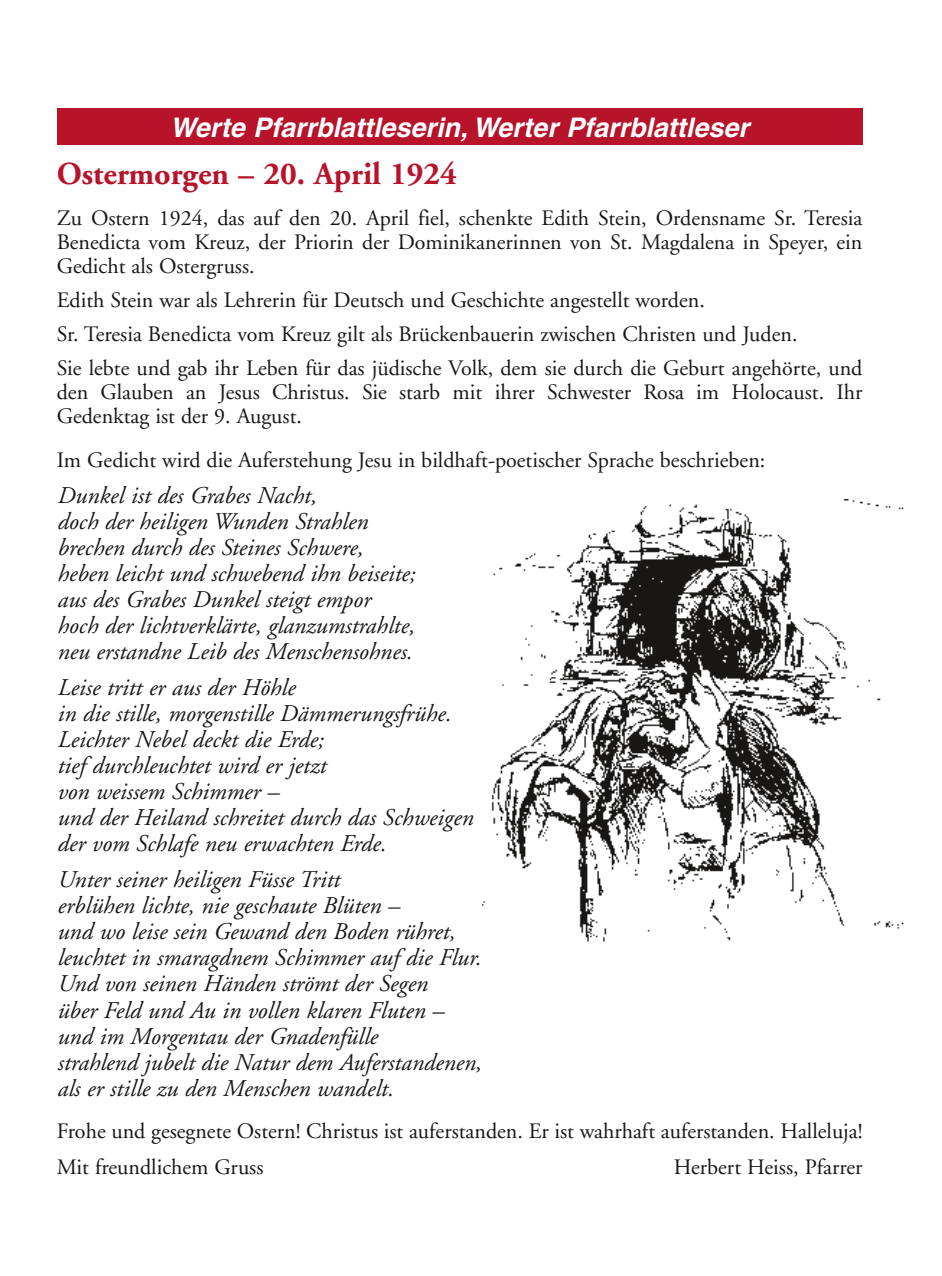
<style>
.page{position:relative;width:942px;height:1276px;background:#fff}
.page>*{position:absolute;margin:0;border:0;box-sizing:border-box;transform-origin:0 0}
.t1{font:700 32px "Adobe Garamond";color:#b7142c}
.t2{font:italic 700 27px "Helvetica";color:#fff}
.t3{font:italic 24px/26px "Adobe Garamond";color:#181716}
.t4{font:22px/24px "Adobe Garamond";color:#181716}
</style>
<div class="page">
<div style="left:57px;top:108px;width:805px;height:37px;background:#b7142c"></div>
<img style="left:482px;top:499px;width:422px;height:443px">
<p class="t2" style="left:170px;top:111px;width:580px">Werte Pfarrblattleserin, Werter Pfarrblattleser</p>
<h1 class="t1" style="left:57px;top:157px;width:401px">Ostermorgen – 20. April 1924</h1>
<p class="t4" style="left:57px;top:206px;width:807px;text-align:justify">Zu Ostern 1924, das auf den 20. April fiel, schenkte Edith Stein, Ordensname Sr. Teresia Benedicta vom Kreuz, der Priorin der Dominikanerinnen von St. Magdalena in Speyer, ein Gedicht als Ostergruss.</p>
<p class="t4" style="left:57px;top:283px;width:806px;line-height:34px">Edith Stein war als Lehrerin für Deutsch und Geschichte angestellt worden.<br>Sr. Teresia Benedicta vom Kreuz gilt als Brückenbauerin zwischen Christen und Juden.<br>Sie lebte und gab ihr Leben für das jüdische Volk, dem sie durch die Geburt angehörte, und</p>
<p class="t4" style="left:57px;top:380px;width:806px">den Glauben an Jesus Christus. Sie starb mit ihrer Schwester Rosa im Holocaust. Ihr<br>Gedenktag ist der 9. August.</p>
<p class="t4" style="left:57px;top:448px;width:710px">Im Gedicht wird die Auferstehung Jesu in bildhaft-poetischer Sprache beschrieben:</p>
<p class="t3" style="left:57px;top:483px;width:359px">Dunkel ist des Grabes Nacht,<br>doch der heiligen Wunden Strahlen brechen durch des Steines Schwere, heben leicht und schwebend ihn beiseite; aus des Grabes Dunkel steigt empor hoch der lichtverklärte, glanzumstrahlte, neu erstandne Leib des Menschensohnes.</p>
<p class="t3" style="left:57px;top:675px;width:417px">Leise tritt er aus der Höhle<br>in die stille, morgenstille Dämmerungsfrühe.<br>Leichter Nebel deckt die Erde;<br>tief durchleuchtet wird er jetzt<br>von weissem Schimmer –<br>und der Heiland schreitet durch das Schweigen der vom Schlafe neu erwachten Erde.</p>
<p class="t3" style="left:57px;top:867px;width:426px">Unter seiner heiligen Füsse Tritt<br>erblühen lichte, nie geschaute Blüten –<br>und wo leise sein Gewand den Boden rühret, leuchtet in smaragdnem Schimmer auf die Flur.<br>Und von seinen Händen strömt der Segen<br>über Feld und Au in vollen klaren Fluten – und im Morgentau der Gnadenfülle<br>strahlend jubelt die Natur dem Auferstandenen, als er stille zu den Menschen wandelt.</p>
<p class="t4" style="left:57px;top:1113px;width:807px;line-height:36px">Frohe und gesegnete Ostern! Christus ist auferstanden. Er ist wahrhaft auferstanden. Halleluja!<br>Mit freundlichem Gruss</p>
<p class="t4" style="left:673px;top:1155px;width:190px">Herbert Heiss, Pfarrer</p>
</div>
